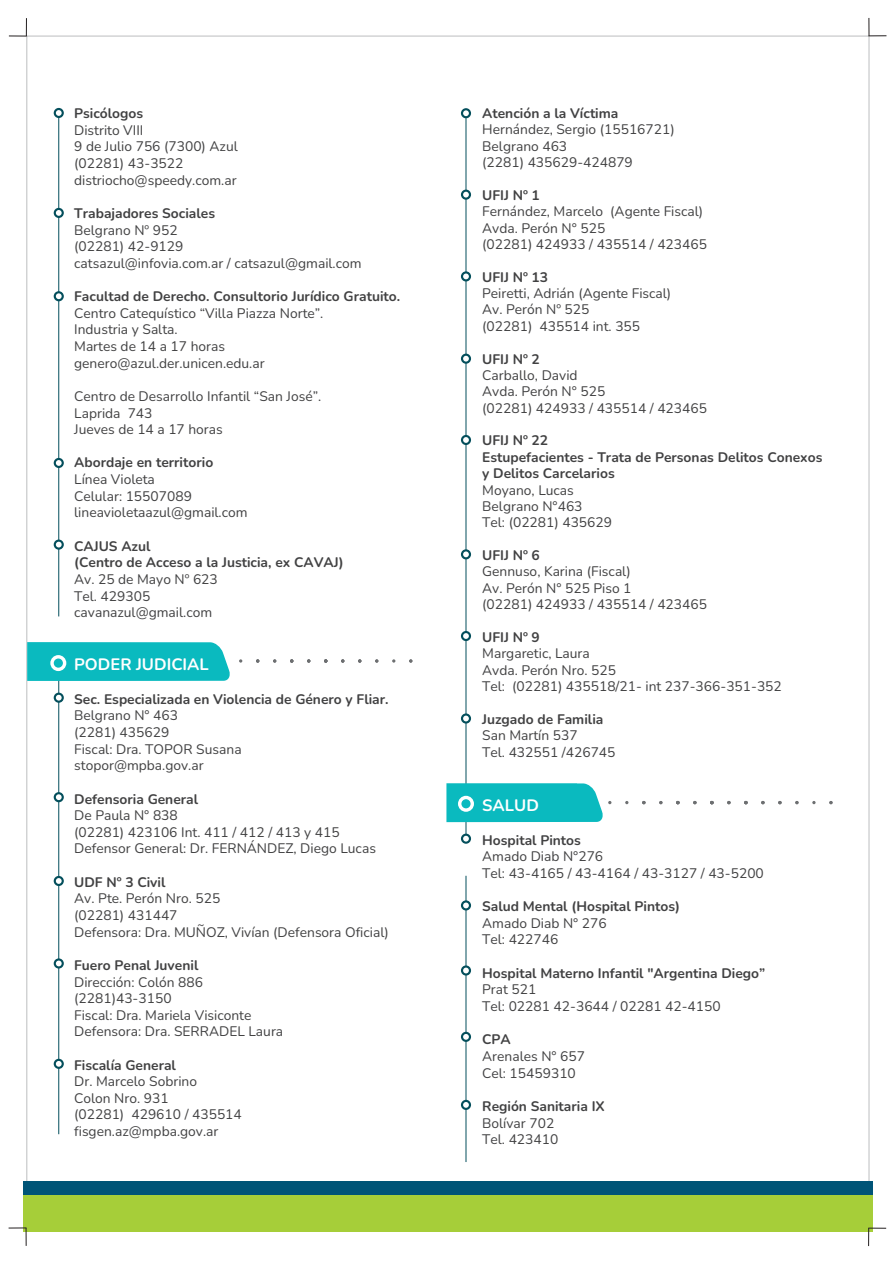
<style>
.page{position:relative;width:893px;height:1263px;background:#fff}
.page>*{position:absolute;margin:0;border:0;box-sizing:border-box;transform-origin:0 0}
.t1{font:700 16.5px "Nunito";color:#fff}
.t2{font:13.8px/16.6px "Nunito";color:#414142}
.t3{font:700 13.8px/16.4px "Nunito";color:#414142}
</style>
<div class="page">
<hr style="left:466px;top:118px;width:1px;height:721px;background:#044f5c">
<hr style="left:466px;top:876px;width:1px;height:286px;background:#044f5c">
<hr style="left:58px;top:109px;width:1px;height:507px;background:#044f5c">
<hr style="left:58px;top:648px;width:1px;height:486px;background:#044f5c">
<svg style="left:795px;top:801px;width:4px;height:3px"></svg>
<svg style="left:812px;top:801px;width:4px;height:3px"></svg>
<svg style="left:829px;top:801px;width:4px;height:3px"></svg>
<svg style="left:761px;top:801px;width:4px;height:3px"></svg>
<svg style="left:744px;top:801px;width:4px;height:3px"></svg>
<svg style="left:446px;top:783px;width:165px;height:39px;background:#20c0c4"></svg>
<svg style="left:27px;top:642px;width:203px;height:39px;background:#12bcc1"></svg>
<svg style="left:375px;top:659px;width:3px;height:4px"></svg>
<svg style="left:392px;top:659px;width:3px;height:4px"></svg>
<svg style="left:409px;top:659px;width:3px;height:4px"></svg>
<svg style="left:341px;top:659px;width:3px;height:4px"></svg>
<svg style="left:358px;top:659px;width:3px;height:4px"></svg>
<svg style="left:239px;top:659px;width:3px;height:4px"></svg>
<svg style="left:256px;top:659px;width:3px;height:4px"></svg>
<svg style="left:273px;top:659px;width:3px;height:4px"></svg>
<svg style="left:290px;top:659px;width:3px;height:4px"></svg>
<svg style="left:307px;top:659px;width:3px;height:4px"></svg>
<svg style="left:324px;top:659px;width:3px;height:4px"></svg>
<div style="left:23px;top:1188px;width:849px;height:44px;background:#a6ce39"></div>
<div style="left:23px;top:1181px;width:849px;height:14px;background:#005477"></div>
<svg style="left:458px;top:796px;width:16px;height:16px"></svg>
<div style="left:461px;top:799px;width:10px;height:9px;background:#0ababf;border-radius:50%"></div>
<svg style="left:50px;top:655px;width:16px;height:16px"></svg>
<div style="left:54px;top:658px;width:9px;height:10px;background:#0ababf;border-radius:50%"></div>
<svg style="left:54px;top:693px;width:10px;height:10px"></svg>
<svg style="left:56px;top:695px;width:6px;height:5px"></svg>
<svg style="left:54px;top:792px;width:10px;height:10px"></svg>
<svg style="left:56px;top:794px;width:6px;height:6px"></svg>
<svg style="left:54px;top:876px;width:10px;height:10px"></svg>
<svg style="left:56px;top:878px;width:6px;height:6px"></svg>
<svg style="left:54px;top:958px;width:10px;height:10px"></svg>
<svg style="left:56px;top:960px;width:6px;height:6px"></svg>
<svg style="left:54px;top:1059px;width:10px;height:10px"></svg>
<svg style="left:56px;top:1061px;width:6px;height:6px"></svg>
<svg style="left:461px;top:834px;width:10px;height:10px"></svg>
<svg style="left:463px;top:836px;width:6px;height:5px"></svg>
<svg style="left:461px;top:900px;width:10px;height:10px"></svg>
<svg style="left:463px;top:902px;width:6px;height:6px"></svg>
<svg style="left:461px;top:965px;width:10px;height:10px"></svg>
<svg style="left:463px;top:967px;width:6px;height:6px"></svg>
<div style="left:461px;top:1032px;width:10px;height:10px;background:#044f5c;border-radius:50%"></div>
<svg style="left:463px;top:1034px;width:6px;height:6px"></svg>
<div style="left:461px;top:1100px;width:10px;height:10px;background:#044f5c;border-radius:50%"></div>
<svg style="left:463px;top:1102px;width:6px;height:6px"></svg>
<svg style="left:54px;top:108px;width:10px;height:10px"></svg>
<svg style="left:56px;top:110px;width:6px;height:6px"></svg>
<svg style="left:54px;top:208px;width:10px;height:10px"></svg>
<svg style="left:56px;top:210px;width:6px;height:6px"></svg>
<svg style="left:54px;top:458px;width:10px;height:10px"></svg>
<svg style="left:56px;top:460px;width:6px;height:6px"></svg>
<svg style="left:54px;top:539px;width:10px;height:11px"></svg>
<svg style="left:56px;top:542px;width:6px;height:5px"></svg>
<svg style="left:54px;top:291px;width:10px;height:10px"></svg>
<svg style="left:56px;top:293px;width:6px;height:6px"></svg>
<div style="left:461px;top:435px;width:10px;height:10px;background:#044f5c;border-radius:50%"></div>
<svg style="left:463px;top:437px;width:6px;height:6px"></svg>
<svg style="left:461px;top:549px;width:10px;height:10px"></svg>
<svg style="left:463px;top:551px;width:6px;height:6px"></svg>
<div style="left:461px;top:631px;width:10px;height:10px;background:#044f5c;border-radius:50%"></div>
<svg style="left:463px;top:633px;width:6px;height:6px"></svg>
<svg style="left:461px;top:713px;width:10px;height:10px"></svg>
<svg style="left:463px;top:716px;width:6px;height:5px"></svg>
<svg style="left:461px;top:354px;width:10px;height:10px"></svg>
<svg style="left:463px;top:356px;width:6px;height:6px"></svg>
<svg style="left:461px;top:271px;width:10px;height:10px"></svg>
<svg style="left:463px;top:274px;width:6px;height:5px"></svg>
<svg style="left:461px;top:190px;width:10px;height:10px"></svg>
<svg style="left:463px;top:192px;width:6px;height:6px"></svg>
<svg style="left:461px;top:108px;width:10px;height:10px"></svg>
<svg style="left:463px;top:110px;width:6px;height:6px"></svg>
<svg style="left:9px;top:18px;width:18px;height:19px"></svg>
<svg style="left:868px;top:18px;width:18px;height:18px"></svg>
<svg style="left:9px;top:1227px;width:18px;height:19px"></svg>
<svg style="left:868px;top:1228px;width:18px;height:18px"></svg>
<p class="t3" style="left:74px;top:105px;width:71px">Psicólogos</p>
<p class="t2" style="left:74px;top:122px;width:165px">Distrito VIII<br>9 de Julio 756 (7300) Azul (02281) 43-3522 distriocho@speedy.com.ar</p>
<p class="t3" style="left:74px;top:205px;width:142px">Trabajadores Sociales</p>
<p class="t2" style="left:74px;top:222px;width:289px">Belgrano Nº 952<br>(02281) 42-9129<br>catsazul@infovia.com.ar / catsazul@gmail.com</p>
<p class="t3" style="left:74px;top:288px;width:327px">Facultad de Derecho. Consultorio Jurídico Gratuito.</p>
<p class="t2" style="left:74px;top:305px;width:251px">Centro Catequístico “Villa Piazza Norte”.<br>Industria y Salta.<br>Martes de 14 a 17 horas genero@azul.der.unicen.edu.ar</p>
<p class="t2" style="left:74px;top:388px;width:249px">Centro de Desarrollo Infantil “San José”.<br>Laprida 743<br>Jueves de 14 a 17 horas</p>
<p class="t3" style="left:74px;top:455px;width:141px">Abordaje en territorio</p>
<p class="t2" style="left:74px;top:471px;width:175px">Línea Violeta<br>Celular: 15507089 lineavioletaazul@gmail.com</p>
<p class="t3" style="left:74px;top:538px;width:271px">CAJUS Azul<br>(Centro de Acceso a la Justicia, ex CAVAJ)</p>
<p class="t2" style="left:74px;top:571px;width:145px">Av. 25 de Mayo Nº 623<br>Tel. 429305 cavanazul@gmail.com</p>
<p class="t1" style="left:74px;top:653px;width:136px">PODER JUDICIAL</p>
<p class="t3" style="left:74px;top:691px;width:316px">Sec. Especializada en Violencia de Género y Fliar.</p>
<p class="t2" style="left:74px;top:707px;width:169px">Belgrano N° 463<br>(2281) 435629<br>Fiscal: Dra. TOPOR Susana stopor@mpba.gov.ar</p>
<p class="t3" style="left:74px;top:791px;width:126px">Defensoria General</p>
<p class="t2" style="left:74px;top:807px;width:303px">De Paula N° 838<br>(02281) 423106 Int. 411 / 412 / 413 y 415<br>Defensor General: Dr. FERNÁNDEZ, Diego Lucas</p>
<p class="t3" style="left:74px;top:874px;width:93px">UDF Nº 3 Civil</p>
<p class="t2" style="left:74px;top:890px;width:316px">Av. Pte. Perón Nro. 525<br>(02281) 431447<br>Defensora: Dra. MUÑOZ, Vivían (Defensora Oficial)</p>
<p class="t3" style="left:74px;top:957px;width:126px">Fuero Penal Juvenil</p>
<p class="t2" style="left:74px;top:974px;width:211px">Dirección: Colón 886 (2281)43-3150<br>Fiscal: Dra. Mariela Visiconte<br>Defensora: Dra. SERRADEL Laura</p>
<p class="t3" style="left:74px;top:1057px;width:103px">Fiscalía General</p>
<p class="t2" style="left:74px;top:1074px;width:169px">Dr. Marcelo Sobrino<br>Colon Nro. 931<br>(02281) 429610 / 435514 fisgen.az@mpba.gov.ar</p>
<p class="t3" style="left:482px;top:105px;width:138px">Atención a la Víctima</p>
<p class="t2" style="left:482px;top:122px;width:194px">Hernández, Sergio (15516721)<br>Belgrano 463<br>(2281) 435629-424879</p>
<p class="t3" style="left:482px;top:187px;width:59px">UFIJ Nº 1</p>
<p class="t2" style="left:482px;top:203px;width:226px">Fernández, Marcelo (Agente Fiscal)<br>Avda. Perón N° 525<br>(02281) 424933 / 435514 / 423465</p>
<p class="t3" style="left:482px;top:269px;width:67px">UFIJ Nº 13</p>
<p class="t2" style="left:482px;top:285px;width:191px">Peiretti, Adrián (Agente Fiscal)<br>Av. Perón Nº 525<br>(02281) 435514 int. 355</p>
<p class="t3" style="left:482px;top:351px;width:59px">UFIJ Nº 2</p>
<p class="t2" style="left:482px;top:367px;width:226px">Carballo, David<br>Avda. Perón N° 525<br>(02281) 424933 / 435514 / 423465</p>
<p class="t3" style="left:482px;top:433px;width:342px">UFIJ Nº 22<br>Estupefacientes - Trata de Personas Delitos Conexos y Delitos Carcelarios</p>
<p class="t2" style="left:482px;top:482px;width:131px">Moyano, Lucas<br>Belgrano N°463<br>Tel: (02281) 435629</p>
<p class="t3" style="left:482px;top:547px;width:59px">UFIJ Nº 6</p>
<p class="t2" style="left:482px;top:564px;width:226px">Gennuso, Karina (Fiscal)<br>Av. Perón N° 525 Piso 1<br>(02281) 424933 / 435514 / 423465</p>
<p class="t3" style="left:482px;top:629px;width:59px">UFIJ Nº 9</p>
<p class="t2" style="left:482px;top:646px;width:301px">Margaretic, Laura<br>Avda. Perón Nro. 525<br>Tel: (02281) 435518/21- int 237-366-351-352</p>
<p class="t3" style="left:482px;top:711px;width:123px">Juzgado de Familia</p>
<p class="t2" style="left:482px;top:727px;width:135px">San Martín 537<br>Tel. 432551 /426745</p>
<p class="t1" style="left:482px;top:795px;width:58px">SALUD</p>
<p class="t3" style="left:482px;top:832px;width:100px">Hospital Pintos</p>
<p class="t2" style="left:482px;top:848px;width:283px">Amado Diab N°276<br>Tel: 43-4165 / 43-4164 / 43-3127 / 43-5200</p>
<p class="t3" style="left:482px;top:898px;width:199px">Salud Mental (Hospital Pintos)</p>
<p class="t2" style="left:482px;top:915px;width:126px">Amado Diab N° 276<br>Tel: 422746</p>
<p class="t3" style="left:482px;top:965px;width:285px">Hospital Materno Infantil "Argentina Diego”</p>
<p class="t2" style="left:482px;top:981px;width:240px">Prat 521<br>Tel: 02281 42-3644 / 02281 42-4150</p>
<p class="t3" style="left:482px;top:1031px;width:30px">CPA</p>
<p class="t2" style="left:482px;top:1048px;width:104px">Arenales N° 657<br>Cel: 15459310</p>
<p class="t3" style="left:482px;top:1098px;width:124px">Región Sanitaria IX</p>
<p class="t2" style="left:482px;top:1114px;width:78px">Bolívar 702<br>Tel. 423410</p>
</div>
